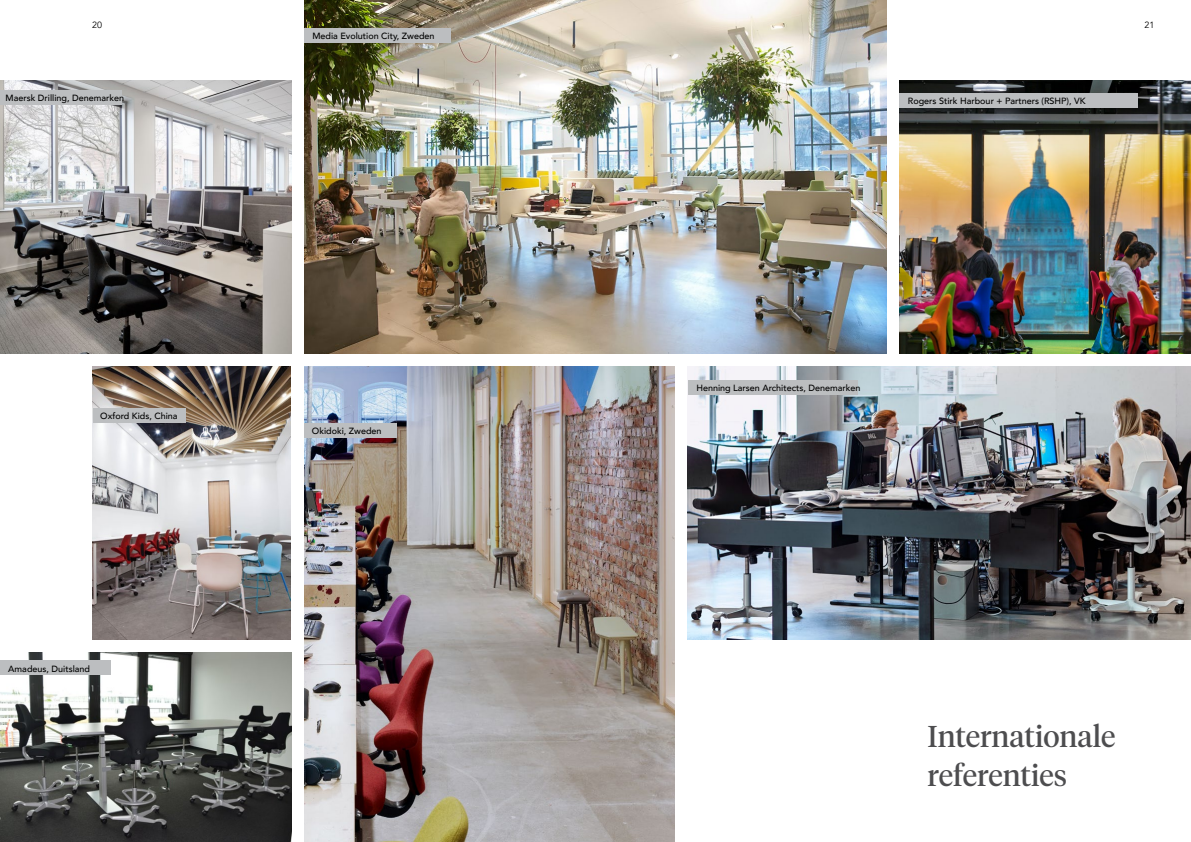
<style>
.page{position:relative;width:1191px;height:842px;background:#fff}
.page>*{position:absolute;margin:0;border:0;box-sizing:border-box;transform-origin:0 0}
.Heading{font:30px/39px "Tiempos Headline";color:#4d4d4f}
.t1{font:500 9px "Avenir";color:#000}
.t2{font:9px "Avenir";color:#000}
</style>
<div class="page">
<img style="left:0;top:80px;width:291px;height:273px">
<img style="left:0;top:652px;width:291px;height:190px">
<img style="left:899px;top:80px;width:292px;height:273px">
<img style="left:304px;top:0;width:582px;height:353px">
<img style="left:93px;top:366px;width:197px;height:273px">
<img style="left:687px;top:366px;width:504px;height:273px">
<img style="left:304px;top:366px;width:370px;height:476px">
<div style="left:899px;top:93px;width:238px;height:15px;background:#bcbec0"></div>
<div style="left:688px;top:380px;width:169px;height:15px;background:#bcbec0"></div>
<div style="left:305px;top:423px;width:92px;height:14px;background:#bcbec0"></div>
<div style="left:93px;top:408px;width:92px;height:15px;background:#bcbec0"></div>
<div style="left:0;top:660px;width:111px;height:15px;background:#bcbec0"></div>
<div style="left:0;top:90px;width:121px;height:14px;background:#bcbec0"></div>
<div style="left:304px;top:28px;width:147px;height:15px;background:#bcbec0"></div>
<p class="t2" style="left:92px;top:20px;width:12px">20</p>
<p class="t2" style="left:1144px;top:20px;width:12px">21</p>
<p class="t1" style="left:6px;top:90px;width:120px">Maersk Drilling, Denemarken</p>
<p class="t1" style="left:100px;top:408px;width:79px">Oxford Kids, China</p>
<p class="t1" style="left:8px;top:661px;width:83px">Amadeus, Duitsland</p>
<p class="t1" style="left:312px;top:28px;width:124px">Media Evolution City, Zweden</p>
<p class="t1" style="left:312px;top:423px;width:71px">Okidoki, Zweden</p>
<p class="t1" style="left:908px;top:93px;width:179px">Rogers Stirk Harbour + Partners (RSHP), VK</p>
<p class="t1" style="left:696px;top:380px;width:166px">Henning Larsen Architects, Denemarken</p>
<p class="Heading" style="left:927px;top:716px;width:189px">Internationale referenties</p>
</div>
